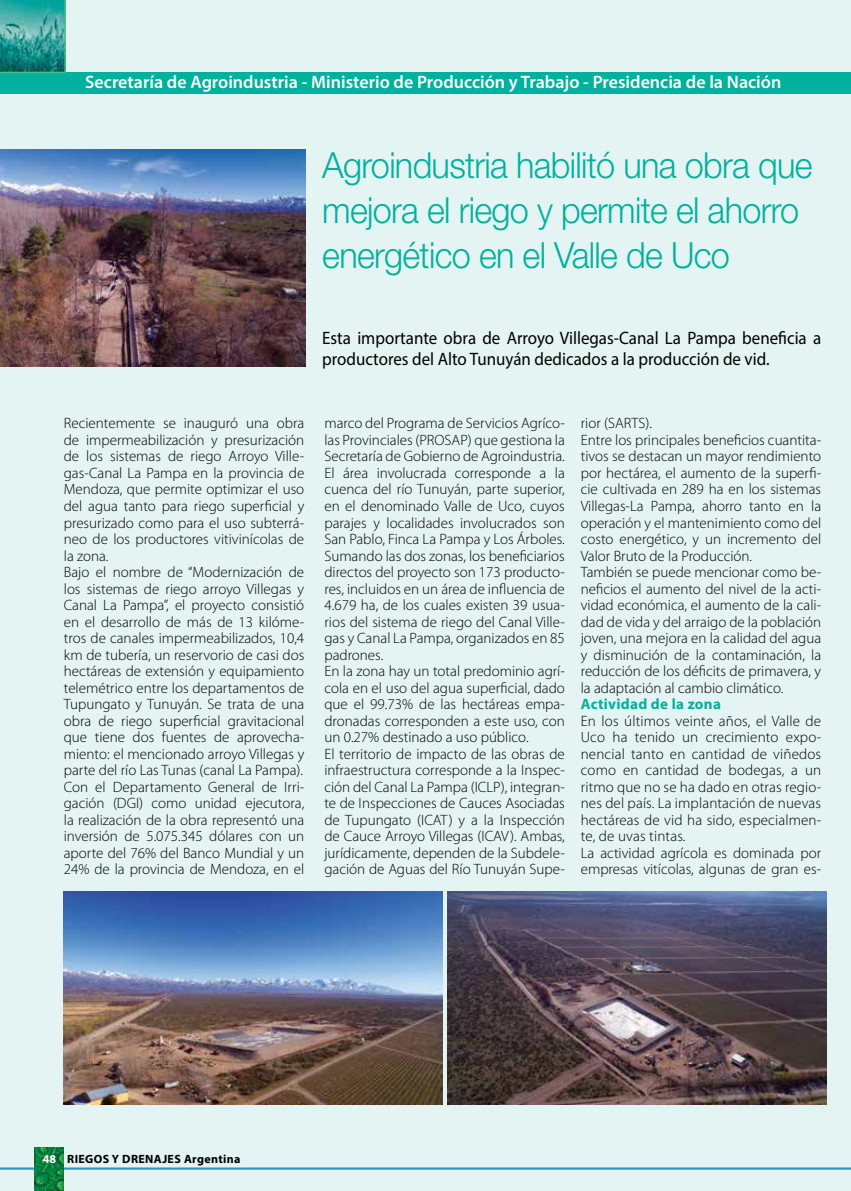
<style>
.page{position:relative;width:851px;height:1191px;background:#fff}
.page>*{position:absolute;margin:0;border:0;box-sizing:border-box;transform-origin:0 0}
.t1{font:300 36px/45px "Helvetica Neue";letter-spacing:-.02em;color:#00b19d;scale:.95 1}
.t2{font:18px/21px "Myriad Pro";color:#000;scale:.94 1}
.t3{font:600 18px "Myriad Pro";color:#fff}
.t4{font:300 15px/16.5px "Myriad Pro";color:#000}
.t5{font:700 15px "Myriad Pro";letter-spacing:.02em;color:#00b19d}
.t6{font:700 12px "Myriad Pro";letter-spacing:.03em;color:#000}
.s1{color:#fff}
</style>
<div class="page">
<hr style="left:850px;top:0;width:1px;height:1191px;background:#77cbbf">
<div style="left:0;top:0;width:850px;height:1191px;background:#e4f4f2"></div>
<hr style="left:0;top:1167px;width:850px;height:2px;background:#289acd">
<img style="left:34px;top:1147px;width:30px;height:44px">
<div style="left:0;top:72px;width:850px;height:22px;background:#00b19d"></div>
<svg style="left:0;top:0;width:66px;height:73px"></svg>
<img style="left:64px;top:891px;width:378px;height:213px">
<img style="left:447px;top:891px;width:379px;height:213px">
<img style="left:0;top:149px;width:305px;height:218px">
<p class="t3" style="left:85px;top:71px;width:697px">Secretaría de Agroindustria - Ministerio de Producción y Trabajo - Presidencia de la Nación</p>
<h1 class="t1" style="left:322px;top:142px;width:517px">Agroindustria habilitó una obra que mejora el riego y permite el ahorro energético en el Valle de Uco</h1>
<p class="t2" style="left:322px;top:327px;width:532px">Esta importante obra de Arroyo Villegas-Canal La Pampa beneficia a productores del Alto Tunuyán dedicados a la producción de vid.</p>
<p class="t4" style="left:64px;top:415px;width:242px">Recientemente se inauguró una obra de impermeabilización y presurización de los sistemas de riego Arroyo Ville&shy;gas-Canal La Pampa en la provincia de Mendoza, que permite optimizar el uso del agua tanto para riego superficial y presurizado como para el uso subterrá&shy;neo de los productores vitivinícolas de la zona.<br>Bajo el nombre de “Modernización de los sistemas de riego arroyo Villegas y Canal La Pampa”, el proyecto consistió en el desarrollo de más de 13 kilóme&shy;tros de canales impermeabilizados, 10,4 km de tubería, un reservorio de casi dos hectáreas de extensión y equipamiento telemétrico entre los departamentos de Tupungato y Tunuyán. Se trata de una obra de riego superficial gravitacional que tiene dos fuentes de aprovecha&shy;miento: el mencionado arroyo Villegas y parte del río Las Tunas (canal La Pampa).<br>Con el Departamento General de Irri&shy;gación (DGI) como unidad ejecutora, la realización de la obra representó una inversión de 5.075.345 dólares con un aporte del 76% del Banco Mundial y un 24% de la provincia de Mendoza, en el</p>
<p class="t4" style="left:324px;top:415px;width:242px">marco del Programa de Servicios Agríco&shy;las Provinciales (PROSAP) que gestiona la Secretaría de Gobierno de Agroindustria.<br>El área involucrada corresponde a la cuenca del río Tunuyán, parte superior, en el denominado Valle de Uco, cuyos parajes y localidades involucrados son San Pablo, Finca La Pampa y Los Árboles.<br>Sumando las dos zonas, los beneficiarios directos del proyecto son 173 producto&shy;res, incluidos en un área de influencia de 4.679 ha, de los cuales existen 39 usua&shy;rios del sistema de riego del Canal Ville&shy;gas y Canal La Pampa, organizados en 85 padrones.<br>En la zona hay un total predominio agrí&shy;cola en el uso del agua superficial, dado que el 99.73% de las hectáreas empa&shy;dronadas corresponden a este uso, con un 0.27% destinado a uso público.<br>El territorio de impacto de las obras de infraestructura corresponde a la Inspec&shy;ción del Canal La Pampa (ICLP), integran&shy;te de Inspecciones de Cauces Asociadas de Tupungato (ICAT) y a la Inspección de Cauce Arroyo Villegas (ICAV). Ambas, jurídicamente, dependen de la Subdele&shy;gación de Aguas del Río Tunuyán Supe-</p>
<p class="t4" style="left:580px;top:415px;width:242px">rior (SARTS).<br>Entre los principales beneficios cuantita&shy;tivos se destacan un mayor rendimiento por hectárea, el aumento de la superfi&shy;cie cultivada en 289 ha en los sistemas Villegas-La Pampa, ahorro tanto en la operación y el mantenimiento como del costo energético, y un incremento del Valor Bruto de la Producción.<br>También se puede mencionar como be&shy;neficios el aumento del nivel de la acti&shy;vidad económica, el aumento de la cali&shy;dad de vida y del arraigo de la población joven, una mejora en la calidad del agua y disminución de la contaminación, la reducción de los déficits de primavera, y la adaptación al cambio climático.</p>
<p class="t5" style="left:580px;top:694px;width:142px">Actividad de la zona</p>
<p class="t4" style="left:580px;top:712px;width:242px">En los últimos veinte años, el Valle de Uco ha tenido un crecimiento expo&shy;nencial tanto en cantidad de viñedos como en cantidad de bodegas, a un ritmo que no se ha dado en otras regio&shy;nes del país. La implantación de nuevas hectáreas de vid ha sido, especialmen&shy;te, de uvas tintas.<br>La actividad agrícola es dominada por empresas vitícolas, algunas de gran es-</p>
<p class="t6" style="left:43px;top:1151px;width:199px"><span class="s1">48</span> RIEGOS Y DRENAJES Argentina</p>
</div>
